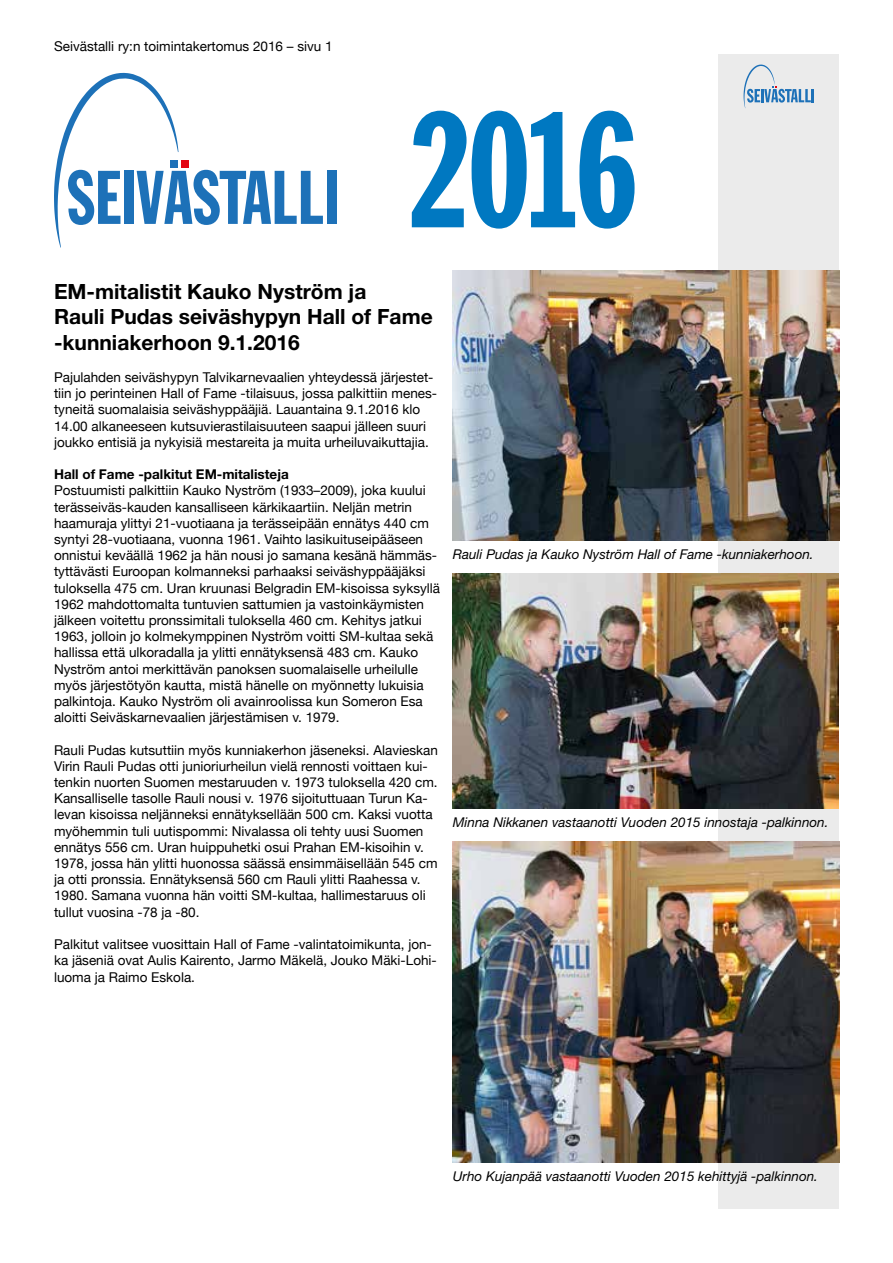
<style>
.page{position:relative;width:893px;height:1263px;background:#fff}
.page>*{position:absolute;margin:0;border:0;box-sizing:border-box;transform-origin:0 0}
.t1{font:162px "Franklin Gothic Extra Cond";color:#0078c1}
.t2{font:700 21px/25.2px "Helvetica Neue";color:#000}
.t3{font:13.5px/16.2px "Helvetica Neue";color:#000}
.t4{font:italic 13.5px "Helvetica Neue";color:#000}
.t5{font:700 13.5px "Helvetica Neue";color:#000}
</style>
<div class="page">
<svg style="left:54px;top:73px;width:269px;height:175px"></svg>
<div style="left:327px;top:171px;width:9px;height:53px;background:#1d71b8"></div>
<div style="left:170px;top:160px;width:7px;height:8px;background:#1d71b8"></div>
<div style="left:181px;top:160px;width:8px;height:8px;background:#e30613"></div>
<div style="left:719px;top:54px;width:120px;height:1155px;background:#ebebeb"></div>
<img style="left:453px;top:270px;width:386px;height:270px">
<img style="left:453px;top:573px;width:386px;height:235px">
<img style="left:453px;top:841px;width:386px;height:321px">
<svg style="left:744px;top:64px;width:70px;height:44px"></svg>
<p class="t3" style="left:54px;top:39px;width:280px">Seivästalli ry:n toimintakertomus 2016 – sivu 1</p>
<h1 class="t1" style="left:411px;top:84px;width:229px">2016</h1>
<h2 class="t2" style="left:54px;top:279px;width:380px">EM-mitalistit Kauko Nyström ja<br>Rauli Pudas seiväshypyn Hall of Fame -kunniakerhoon 9.1.2016</h2>
<p class="t3" style="left:54px;top:370px;width:385px">Pajulahden seiväshypyn Talvikarnevaalien yhteydessä järjestet&shy;tiin jo perinteinen Hall of Fame -tilaisuus, jossa palkittiin menes&shy;tyneitä suomalaisia seiväshyppääjiä. Lauantaina 9.1.2016 klo 14.00 alkaneeseen kutsuvierastilaisuuteen saapui jälleen suuri joukko entisiä ja nykyisiä mestareita ja muita urheiluvaikuttajia.</p>
<p class="t5" style="left:54px;top:466px;width:236px">Hall of Fame -palkitut EM-mitalisteja</p>
<p class="t3" style="left:54px;top:483px;width:388px">Postuumisti palkittiin Kauko Nyström (1933–2009), joka kuului terässeiväs-kauden kansalliseen kärkikaartiin. Neljän metrin haamuraja ylittyi 21-vuotiaana ja terässeipään ennätys 440 cm syntyi 28-vuotiaana, vuonna 1961. Vaihto lasikuituseipääseen onnistui keväällä 1962 ja hän nousi jo samana kesänä hämmäs&shy;tyttävästi Euroopan kolmanneksi parhaaksi seiväshyppääjäksi tuloksella 475 cm. Uran kruunasi Belgradin EM-kisoissa syksyllä 1962 mahdottomalta tuntuvien sattumien ja vastoinkäymisten jälkeen voitettu pronssimitali tuloksella 460 cm. Kehitys jatkui 1963, jolloin jo kolmekymppinen Nyström voitti SM-kultaa sekä hallissa että ulkoradalla ja ylitti ennätyksensä 483 cm. Kauko Nyström antoi merkittävän panoksen suomalaiselle urheilulle myös järjestötyön kautta, mistä hänelle on myönnetty lukuisia palkintoja. Kauko Nyström oli avainroolissa kun Someron Esa aloitti Seiväskarnevaalien järjestämisen v. 1979.</p>
<p class="t3" style="left:54px;top:742px;width:385px">Rauli Pudas kutsuttiin myös kunniakerhon jäseneksi. Alavieskan Virin Rauli Pudas otti junioriurheilun vielä rennosti voittaen kui&shy;tenkin nuorten Suomen mestaruuden v. 1973 tuloksella 420 cm.<br>Kansalliselle tasolle Rauli nousi v. 1976 sijoituttuaan Turun Ka&shy;levan kisoissa neljänneksi ennätyksellään 500 cm. Kaksi vuotta myöhemmin tuli uutispommi: Nivalassa oli tehty uusi Suomen ennätys 556 cm. Uran huippuhetki osui Prahan EM-kisoihin v.<br>1978, jossa hän ylitti huonossa säässä ensimmäisellään 545 cm ja otti pronssia. Ennätyksensä 560 cm Rauli ylitti Raahessa v.<br>1980. Samana vuonna hän voitti SM-kultaa, hallimestaruus oli tullut vuosina -78 ja -80.</p>
<p class="t3" style="left:54px;top:937px;width:384px">Palkitut valitsee vuosittain Hall of Fame -valintatoimikunta, jon&shy;ka jäseniä ovat Aulis Kairento, Jarmo Mäkelä, Jouko Mäki-Lohi&shy;luoma ja Raimo Eskola.</p>
<p class="t4" style="left:453px;top:546px;width:362px">Rauli Pudas ja Kauko Nyström Hall of Fame -kunniakerhoon.</p>
<p class="t4" style="left:453px;top:814px;width:377px">Minna Nikkanen vastaanotti Vuoden 2015 innostaja -palkinnon.</p>
<p class="t4" style="left:453px;top:1168px;width:367px">Urho Kujanpää vastaanotti Vuoden 2015 kehittyjä -palkinnon.</p>
</div>
